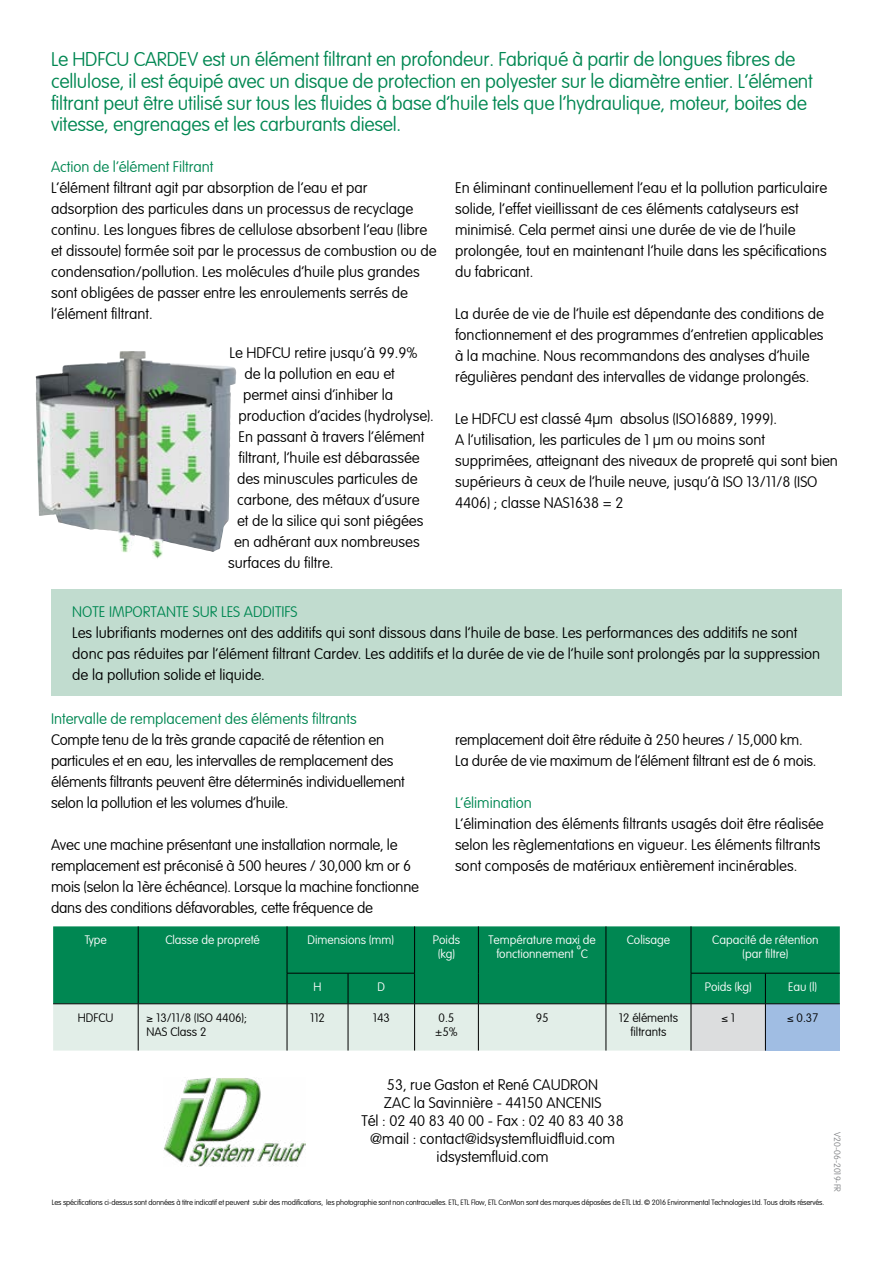
<style>
.page{position:relative;width:893px;height:1263px;background:#fff}
.page>*{position:absolute;margin:0;border:0;box-sizing:border-box;transform-origin:0 0}
.t1{font:100 19.5px/21.8px "VAG Rounded Light S Si";letter-spacing:-.01em;color:#008752}
.t2{font:100 15px/21px "VAG Rounded Light S Si";color:#000}
.t3{font:100 15px "VAG Rounded Light S Si";color:#008752}
.t4{font:100 12px/14.2px "VAG Rounded Light S Si";color:#fff;text-align:center}
.t5{font:100 12px/14.2px "VAG Rounded Light S Si";color:#000}
.t6{font:100 9px "VAG Rounded Light S Si";color:#808285}
.t7{font:100 7.5px "VAG Rounded Light S Si";letter-spacing:-.02em;color:#000}
</style>
<div class="page">
<img style="left:164px;top:1078px;width:141px;height:89px">
<div style="left:53px;top:926px;width:787px;height:77px;background:#008752"></div>
<div style="left:53px;top:1004px;width:638px;height:46px;background:#e2eee8"></div>
<div style="left:691px;top:1004px;width:74px;height:46px;background:#dcddde"></div>
<div style="left:765px;top:1004px;width:75px;height:46px;background:#a0bde3"></div>
<hr style="left:287px;top:926px;width:1px;height:47px;background:#000">
<hr style="left:414px;top:926px;width:1px;height:47px;background:#000">
<hr style="left:478px;top:926px;width:1px;height:47px;background:#000">
<hr style="left:606px;top:926px;width:1px;height:47px;background:#000">
<hr style="left:691px;top:926px;width:1px;height:47px;background:#000">
<hr style="left:287px;top:973px;width:1px;height:30px;background:#000">
<hr style="left:348px;top:973px;width:1px;height:30px;background:#000">
<hr style="left:414px;top:973px;width:1px;height:30px;background:#000">
<hr style="left:478px;top:973px;width:1px;height:30px;background:#000">
<hr style="left:606px;top:973px;width:1px;height:30px;background:#000">
<hr style="left:691px;top:973px;width:1px;height:30px;background:#000">
<hr style="left:765px;top:973px;width:1px;height:30px;background:#000">
<hr style="left:287px;top:1004px;width:1px;height:46px;background:#000">
<hr style="left:348px;top:1004px;width:1px;height:46px;background:#000">
<hr style="left:414px;top:1004px;width:1px;height:46px;background:#000">
<hr style="left:478px;top:1004px;width:1px;height:46px;background:#000">
<hr style="left:606px;top:1004px;width:1px;height:46px;background:#000">
<hr style="left:691px;top:1004px;width:1px;height:46px;background:#000">
<hr style="left:765px;top:1004px;width:1px;height:46px;background:#000">
<hr style="left:138px;top:926px;width:1px;height:47px;background:#000">
<hr style="left:138px;top:973px;width:1px;height:30px;background:#000">
<hr style="left:138px;top:1004px;width:1px;height:46px;background:#000">
<hr style="left:287px;top:973px;width:61px;height:1px;background:#000">
<hr style="left:348px;top:973px;width:67px;height:1px;background:#000">
<hr style="left:691px;top:973px;width:74px;height:1px;background:#000">
<hr style="left:765px;top:973px;width:75px;height:1px;background:#000">
<hr style="left:53px;top:1003px;width:85px;height:1px;background:#000">
<hr style="left:138px;top:1003px;width:149px;height:1px;background:#000">
<hr style="left:287px;top:1003px;width:61px;height:1px;background:#000">
<hr style="left:348px;top:1003px;width:67px;height:1px;background:#000">
<hr style="left:415px;top:1003px;width:63px;height:1px;background:#000">
<hr style="left:478px;top:1003px;width:128px;height:1px;background:#000">
<hr style="left:606px;top:1003px;width:85px;height:1px;background:#000">
<hr style="left:691px;top:1003px;width:74px;height:1px;background:#000">
<hr style="left:765px;top:1003px;width:75px;height:1px;background:#000">
<div style="left:51px;top:589px;width:791px;height:107px;background:#c1dccf"></div>
<img style="left:35px;top:351px;width:201px;height:208px">
<p class="t1" style="left:51px;top:48px;width:763px">Le HDFCU CARDEV est un élément filtrant en profondeur. Fabriqué à partir de longues fibres de cellulose, il est équipé avec un disque de protection en polyester sur le diamètre entier. L’élément filtrant peut être utilisé sur tous les fluides à base d’huile tels que l’hydraulique, moteur, boites de vitesse, engrenages et les carburants diesel.</p>
<p class="t3" style="left:51px;top:158px;width:164px">Action de l’élément Filtrant</p>
<p class="t2" style="left:51px;top:177px;width:387px">L’élément filtrant agit par absorption de l’eau et par adsorption des particules dans un processus de recyclage continu. Les longues fibres de cellulose absorbent l’eau (libre et dissoute) formée soit par le processus de combustion ou de condensation/pollution. Les molécules d’huile plus grandes sont obligées de passer entre les enroulements serrés de l’élément filtrant.</p>
<p class="t2" style="left:230px;top:342px;width:189px">Le HDFCU retire jusqu’à 99.9%</p>
<p class="t2" style="left:245px;top:363px;width:152px">de la pollution en eau et</p>
<p class="t2" style="left:243px;top:384px;width:152px">permet ainsi d’inhiber la</p>
<p class="t2" style="left:239px;top:405px;width:197px">production d’acides (hydrolyse).</p>
<p class="t2" style="left:239px;top:426px;width:188px">En passant à travers l’élément</p>
<p class="t2" style="left:239px;top:447px;width:183px">filtrant, l’huile est débarassée</p>
<p class="t2" style="left:237px;top:468px;width:182px">des minuscules particules de</p>
<p class="t2" style="left:237px;top:489px;width:184px">carbone, des métaux d’usure</p>
<p class="t2" style="left:237px;top:510px;width:188px">et de la silice qui sont piégées</p>
<p class="t2" style="left:234px;top:531px;width:187px">en adhérant aux nombreuses</p>
<p class="t2" style="left:228px;top:552px;width:107px">surfaces du filtre.</p>
<p class="t2" style="left:455px;top:177px;width:374px">En éliminant continuellement l’eau et la pollution particulaire solide, l’effet vieillissant de ces éléments catalyseurs est minimisé. Cela permet ainsi une durée de vie de l’huile prolongée, tout en maintenant l’huile dans les spécifications du fabricant.</p>
<p class="t2" style="left:455px;top:303px;width:370px">La durée de vie de l’huile est dépendante des conditions de fonctionnement et des programmes d’entretien applicables à la machine. Nous recommandons des analyses d’huile régulières pendant des intervalles de vidange prolongés.</p>
<p class="t2" style="left:455px;top:408px;width:384px">Le HDFCU est classé 4µm absolus (ISO16889, 1999).<br>A l’utilisation, les particules de 1 µm ou moins sont supprimées, atteignant des niveaux de propreté qui sont bien supérieurs à ceux de l’huile neuve, jusqu’à ISO 13/11/8 (ISO 4406) ; classe NAS1638 = 2</p>
<p class="t3" style="left:72px;top:603px;width:227px">NOTE IMPORTANTE SUR LES ADDITIFS</p>
<p class="t2" style="left:72px;top:622px;width:749px">Les lubrifiants modernes ont des additifs qui sont dissous dans l’huile de base. Les performances des additifs ne sont donc pas réduites par l’élément filtrant Cardev. Les additifs et la durée de vie de l’huile sont prolongés par la suppression de la pollution solide et liquide.</p>
<p class="t3" style="left:51px;top:710px;width:307px">Intervalle de remplacement des éléments filtrants</p>
<p class="t2" style="left:51px;top:729px;width:355px">Compte tenu de la très grande capacité de rétention en particules et en eau, les intervalles de remplacement des éléments filtrants peuvent être déterminés individuellement selon la pollution et les volumes d’huile.</p>
<p class="t2" style="left:51px;top:834px;width:369px">Avec une machine présentant une installation normale, le remplacement est préconisé à 500 heures / 30,000 km or 6 mois (selon la 1ère échéance). Lorsque la machine fonctionne dans des conditions défavorables, cette fréquence de</p>
<p class="t2" style="left:455px;top:729px;width:363px">remplacement doit être réduite à 250 heures / 15,000 km.<br>La durée de vie maximum de l’élément filtrant est de 6 mois.</p>
<p class="t3" style="left:455px;top:794px;width:78px">L’élimination</p>
<p class="t2" style="left:455px;top:813px;width:370px">L’élimination des éléments filtrants usagés doit être réalisée selon les règlementations en vigueur. Les éléments filtrants sont composés de matériaux entièrement incinérables.</p>
<p class="t4" style="left:85px;top:933px;width:24px">Type</p>
<p class="t4" style="left:165px;top:933px;width:96px">Classe de propreté</p>
<p class="t4" style="left:308px;top:933px;width:88px">Dimensions (mm)</p>
<p class="t4" style="left:433px;top:933px;width:29px">Poids (kg)</p>
<p class="t4" style="left:488px;top:933px;width:109px">Température maxi de fonctionnement ºC</p>
<p class="t4" style="left:627px;top:933px;width:45px">Colisage</p>
<p class="t4" style="left:712px;top:933px;width:108px">Capacité de rétention (par filtre)</p>
<p class="t4" style="left:314px;top:979px;width:10px">H</p>
<p class="t4" style="left:378px;top:979px;width:9px">D</p>
<p class="t4" style="left:705px;top:979px;width:48px">Poids (kg)</p>
<p class="t4" style="left:788px;top:979px;width:30px">Eau (l)</p>
<p class="t5" style="left:78px;top:1010px;width:37px">HDFCU</p>
<p class="t5" style="left:147px;top:1010px;width:102px">≥ 13/11/8 (ISO 4406);<br>NAS Class 2</p>
<p class="t5" style="left:310px;top:1010px;width:16px">112</p>
<p class="t5" style="left:373px;top:1010px;width:19px">143</p>
<p class="t5" style="left:435px;top:1010px;width:24px">0.5 ±5%</p>
<p class="t5" style="left:536px;top:1010px;width:14px">95</p>
<p class="t5" style="left:619px;top:1010px;width:61px;text-align:center">12 éléments filtrants</p>
<p class="t5" style="left:721px;top:1010px;width:15px">≤ 1</p>
<p class="t5" style="left:787px;top:1010px;width:32px">≤ 0.37</p>
<p class="t2" style="left:361px;top:1076px;width:264px;line-height:18px;text-align:center">53, rue Gaston et René CAUDRON<br>ZAC la Savinnière - 44150 ANCENIS<br>Tél : 02 40 83 40 00 - Fax : 02 40 83 40 38 @mail : contact@idsystemfluidfluid.com idsystemfluid.com</p>
<p class="t7" style="left:52px;top:1198px;width:774px">Les spécifications ci-dessus sont données à titre indicatif et peuvent subir des modifications, les photographie sont non contracuelles. ETL, ETL Flow, ETL ConMon sont des marques déposées de ETL Ltd. © 2016 Environmental Technologies Ltd. Tous droits réservés.</p>
<p class="t6" style="left:842px;top:1132px;width:61px;rotate:90deg">V20-06-2019-FR</p>
</div>
